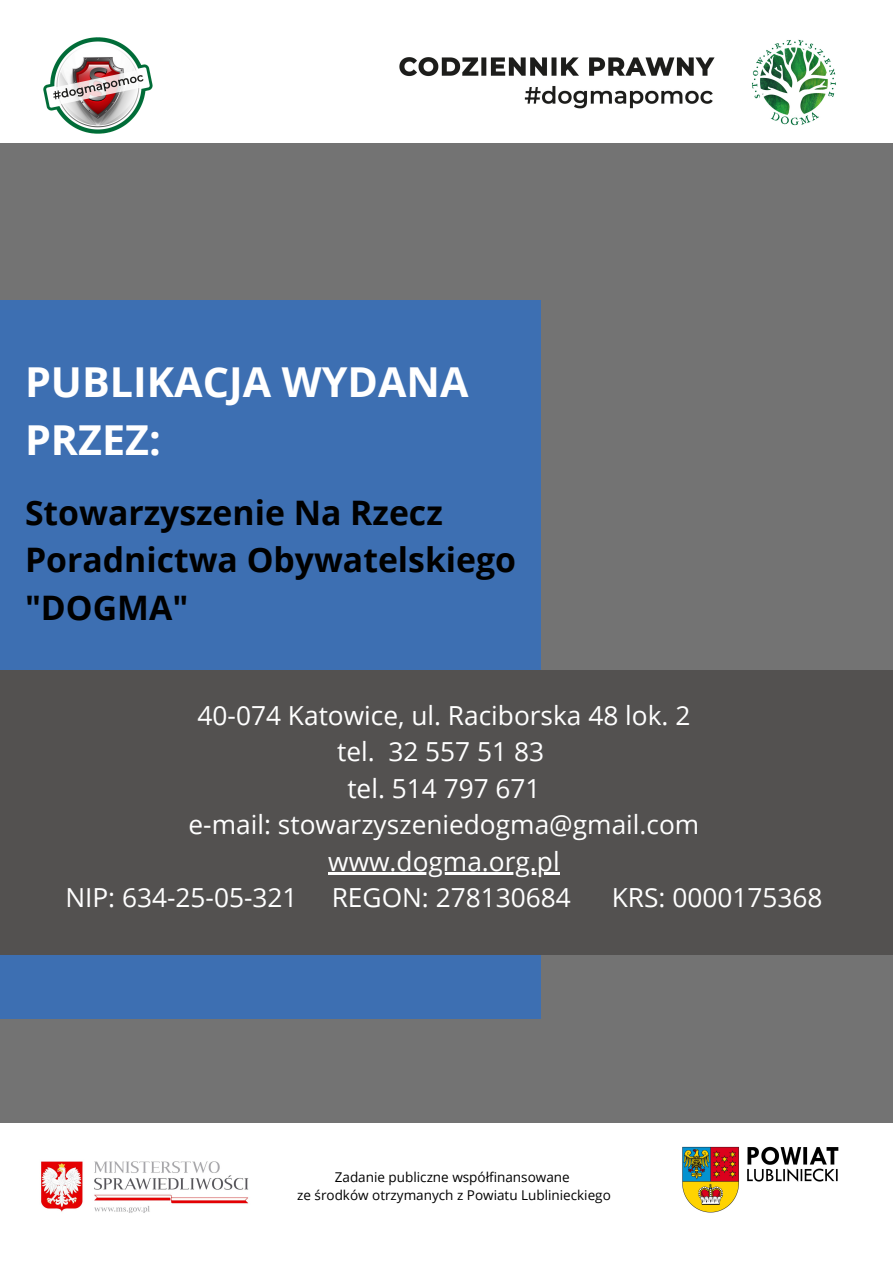
<style>
.page{position:relative;width:893px;height:1263px;background:#737373}
.page>*{position:absolute;margin:0;border:0;box-sizing:border-box;transform-origin:0 0}
.t1{font:700 41.25px/57.4px "Open Sans";color:#fff}
.t2{font:700 33.75px/47.2px "Open Sans";color:#000}
.t3{font:26.25px "Open Sans";color:#fff}
.t4{font:13.5px/18.6px "Open Sans";color:#000;text-align:center}
</style>
<div class="page">
<div style="left:0;top:1123px;width:893px;height:140px;background:#fff"></div>
<div style="left:0;top:0;width:893px;height:143px;background:#fff"></div>
<img style="left:43px;top:37px;width:110px;height:97px">
<img style="left:399px;top:39px;width:437px;height:87px">
<div style="left:0;top:301px;width:540px;height:717px;background:#3d6fb2"></div>
<div style="left:0;top:670px;width:893px;height:284px;background:#535150"></div>
<hr style="left:328px;top:872px;width:231px;height:3px;background:#fff">
<img style="left:41px;top:1161px;width:208px;height:52px">
<img style="left:682px;top:1146px;width:157px;height:67px">
<h1 class="t1" style="left:25px;top:353px;width:445px">PUBLIKACJA WYDANA<br>PRZEZ:</h1>
<p class="t2" style="left:25px;top:488px;width:492px">Stowarzyszenie Na Rzecz<br>Poradnictwa Obywatelskiego "DOGMA"</p>
<p class="t3" style="left:198px;top:696px;width:494px">40-074 Katowice, ul. Raciborska 48 lok. 2</p>
<p class="t3" style="left:337px;top:733px;width:208px">tel. 32 557 51 83</p>
<p class="t3" style="left:347px;top:770px;width:195px">tel. 514 797 671</p>
<p class="t3" style="left:189px;top:806px;width:512px">e-mail: stowarzyszeniedogma@gmail.com</p>
<p class="t3" style="left:328px;top:843px;width:233px">www.dogma.org.pl</p>
<p class="t3" style="left:65px;top:879px;width:234px">NIP: 634-25-05-321</p>
<p class="t3" style="left:332px;top:879px;width:241px">REGON: 278130684</p>
<p class="t3" style="left:612px;top:879px;width:212px">KRS: 0000175368</p>
<p class="t4" style="left:297px;top:1167px;width:315px">Zadanie publiczne współfinansowane<br>ze środków otrzymanych z Powiatu Lublinieckiego</p>
</div>
